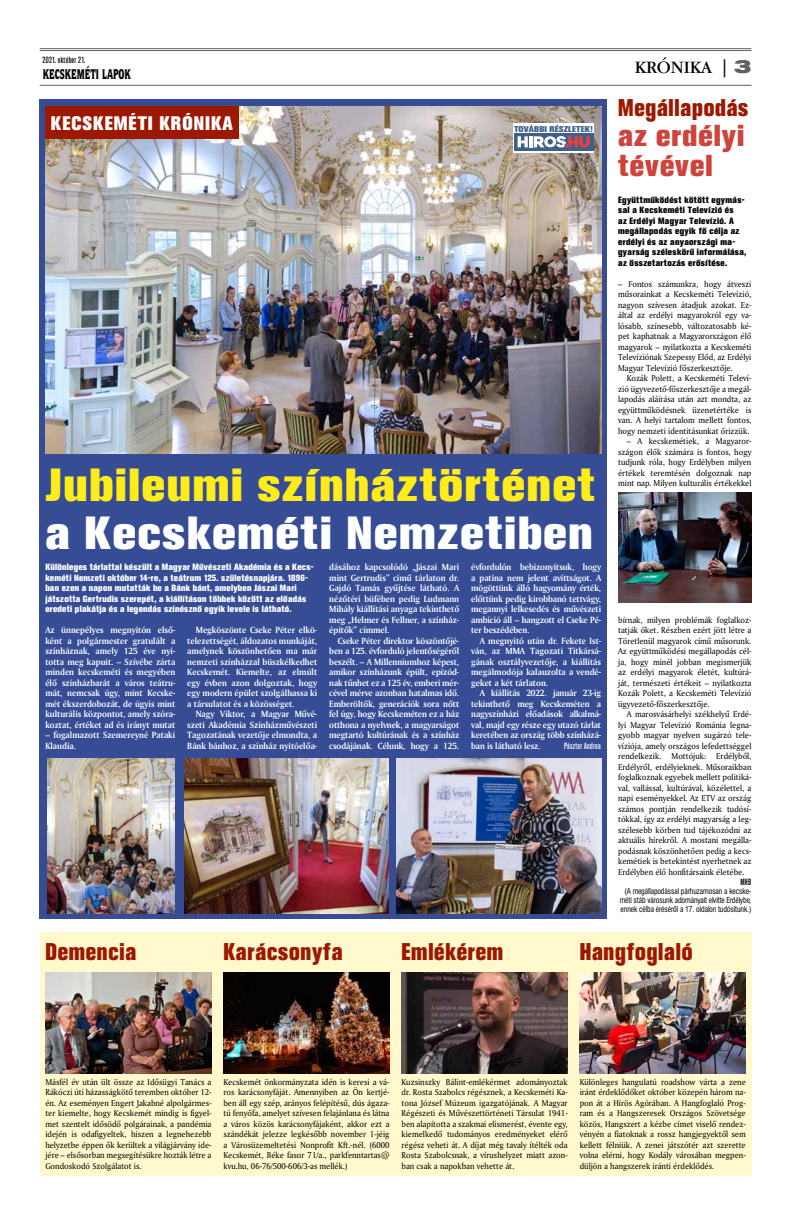
<style>
.page{position:relative;width:794px;height:1219px;background:#fff}
.page>*{position:absolute;margin:0;border:0;box-sizing:border-box;transform-origin:0 0}
.t1{font:700 46px "Akzidenz Grotesk XPFL";color:#ffec18}
.t2{font:700 46px "Akzidenz Grotesk XPFL";color:#fff}
.t3{font:700 30px/30px "Akzidenz Grotesk XPFL";color:#d0433d;scale:.95 1}
.t4{font:700 24px "Akzidenz Grotesk XPFL";color:#9c1800;scale:.86 1}
.t5{font:700 19.4px "Akzidenz Grotesk XPFL";letter-spacing:.02em;color:#fff;scale:.95 1}
.t6{font:18px "Garamond Bk PFL";color:#000}
.t7{font:14px "Quorum Blk PFL";letter-spacing:-.01em;color:#000;scale:.64 1}
.t8{font:700 9.5px/10.5px "Amerigo PFL";color:#fff;text-align:justify;scale:.95 1}
.t9{font:9px/10.5px "Amerigo PFL";color:#000;text-align:justify;scale:.95 1}
.t10{font:700 9px/10.5px "Akzidenz Grotesk XPFL";letter-spacing:-.01em;color:#fff;scale:.95 1}
.t11{font:700 9px/10.5px "Akzidenz Grotesk XPFL";color:#000;scale:.95 1}
.t12{font:9px "Akzidenz Grotesk Md Cn PFL";color:#000;scale:.95 1}
.t13{font:9px "Akzidenz Grotesk Md Cn PFL";color:#fff;scale:.95 1}
.t14{font:700 8.4px "Akzidenz Grotesk XPFL";letter-spacing:-.03em;color:#3d6188;scale:1.1 1}
.t15{font:8px/9px "Swiss 721 Cn PFL";letter-spacing:-.01em;color:#000;text-align:center;scale:.95 1}
.s1{font-family:"Swiss 721 Blk Ex PFL";color:#66605c}
</style>
<div class="page">
<hr style="left:40px;top:48px;width:711px;height:1px;background:#66605c">
<hr style="left:40px;top:50px;width:711px;height:1px;background:#66605c">
<hr style="left:40px;top:85px;width:711px;height:1px;background:#66605c">
<div style="left:40px;top:932px;width:711px;height:244px;background:#fff9cd"></div>
<img style="left:45px;top:972px;width:166px;height:101px">
<img style="left:223px;top:972px;width:166px;height:101px">
<img style="left:401px;top:972px;width:166px;height:101px">
<img style="left:579px;top:972px;width:167px;height:101px">
<div style="left:40px;top:99px;width:567px;height:819px;background:#364d95"></div>
<img style="left:45px;top:107px;width:556px;height:347px">
<div style="left:45px;top:107px;width:194px;height:32px;background:#9c1800"></div>
<div style="left:513px;top:123px;width:81px;height:30px;background:#fff"></div>
<div style="left:514px;top:133px;width:79px;height:17px;background:#3e6189"></div>
<svg style="left:517px;top:136px;width:72px;height:11px"></svg>
<img style="left:47px;top:758px;width:128px;height:155px">
<img style="left:184px;top:758px;width:205px;height:155px">
<img style="left:397px;top:758px;width:204px;height:155px">
<img style="left:618px;top:492px;width:133px;height:110px">
<p class="t12" style="left:43px;top:55px;width:47px">2021. október 21.</p>
<h3 class="t7" style="left:43px;top:65px;width:139px">KECSKEMÉTI LAPOK</h3>
<h3 class="t5" style="left:51px;top:112px;width:194px">KECSKEMÉTI KRÓNIKA</h3>
<p class="t14" style="left:514px;top:124px;width:73px">TOVÁBBI RÉSZLETEK!</p>
<h1 class="t1" style="left:45px;top:458px;width:553px">Jubileumi színháztörténet</h1>
<h1 class="t2" style="left:45px;top:506px;width:551px">a Kecskeméti Nemzetiben</h1>
<p class="t10" style="left:45px;top:562px;width:284px">Különleges tárlattal készült a Magyar Művészeti Akadémia és a Kecs&shy;keméti Nemzeti október 14-re, a teátrum 125. születésnapjára. 1896- ban ezen a napon mutatták be a Bánk bánt, amelyben Jászai Mari játszotta Gertrudis szerepét, a kiállításon többek között az előadás eredeti plakátja és a legendás színésznő egyik levele is látható.</p>
<p class="t8" style="left:45px;top:625px;width:138px">Az ünnepélyes megnyitón első&shy;ként a polgármester gratulált a színháznak, amely 125 éve nyi&shy;totta meg kapuit. – Szívébe zárta minden kecskeméti és megyében élő színházbarát a város teátru&shy;mát, nemcsak úgy, mint Kecske&shy;mét ékszerdobozát, de úgyis mint kulturális központot, amely szóra&shy;koztat, értéket ad és irányt mutat</p>
<p class="t8" style="left:45px;top:730px;width:138px">– fogalmazott Szemereyné Pataki<br>Klaudia.</p>
<p class="t8" style="left:471px;top:562px;width:138px">évfordulón bebizonyítsuk, hogy a patina nem jelent avíttságot. A mögöttünk álló hagyomány érték, előttünk pedig kirobbanó tettvágy, megannyi lelkesedés és művészeti ambíció áll – hangzott el Cseke Pé&shy;ter beszédében.</p>
<p class="t8" style="left:471px;top:635px;width:138px;text-indent:9px">A megnyitó után dr. Fekete Ist&shy;ván, az MMA Tagozati Titkársá&shy;gának osztályvezetője, a kiállítás megálmodója kalauzolta a vendé&shy;geket a két tárlaton.</p>
<p class="t8" style="left:471px;top:688px;width:138px;text-indent:9px">A kiállítás 2022. január 23-ig tekinthető meg Kecskeméten a nagyszínházi előadások alkalmá&shy;val, majd egy része egy utazó tárlat keretében az ország több színházá&shy;ban is látható lesz.</p>
<p class="t8" style="left:329px;top:562px;width:138px">dásához kapcsolódó „Jászai Mari mint Gertrudis” című tárlaton dr.<br>Gajdó Tamás gyűjtése látható. A nézőtéri büfében pedig Ludmann Mihály kiállítási anyaga tekinthető meg „Helmer és Fellner, a színház&shy;építők” címmel.</p>
<p class="t8" style="left:329px;top:635px;width:138px;text-indent:9px">Cseke Péter direktor köszöntőjé&shy;ben a 125. évforduló jelentőségéről beszélt. – A Millenniumhoz képest, amikor színházunk épült, epizód&shy;nak tűnhet ez a 125 év, emberi mér&shy;cével mérve azonban hatalmas idő.<br>Emberöltők, generációk sora nőtt fel úgy, hogy Kecskeméten ez a ház otthona a nyelvnek, a magyarságot megtartó kultúrának és a színház csodájának. Célunk, hogy a 125.</p>
<p class="t8" style="left:187px;top:625px;width:138px;text-indent:9px">Megköszönte Cseke Péter elkö&shy;telezettségét, áldozatos munkáját, amelynek köszönhetően ma már nemzeti színházzal büszkélkedhet Kecskemét. Kiemelte, az elmúlt egy évben azon dolgoztak, hogy egy modern épület szolgálhassa ki a társulatot és a közösséget.</p>
<p class="t8" style="left:187px;top:709px;width:138px;text-indent:9px">Nagy Viktor, a Magyar Művé&shy;szeti Akadémia Színházművészeti Tagozatának vezetője elmondta, a Bánk bánhoz, a színház nyitóelőa-</p>
<p class="t13" style="left:564px;top:741px;width:40px">Pásztor Andrea</p>
<h3 class="t6" style="left:634px;top:57px;width:118px">KRÓNIKA | <span class="s1">3</span></h3>
<h3 class="t4" style="left:618px;top:94px;width:154px">Megállapodás</h3>
<h2 class="t3" style="left:618px;top:121px;width:135px">az erdélyi tévével</h2>
<p class="t11" style="left:618px;top:195px;width:137px">Együttműködést kötött egymás&shy;sal a Kecskeméti Televízió és<br>az Erdélyi Magyar Televízió. A megállapodás egyik fő célja az erdélyi és az anyaországi ma&shy;gyarság széleskörű informálása, az összetartozás erősítése.</p>
<p class="t9" style="left:618px;top:278px;width:142px">– Fontos számunkra, hogy átveszi műsorainkat a Kecskeméti Televízió, nagyon szívesen átadjuk azokat. Ez&shy;által az erdélyi magyarokról egy va&shy;lósabb, színesebb, változatosabb ké&shy;pet kaphatnak a Magyarországon élő magyarok – nyilatkozta a Kecskeméti Televíziónak Szepessy Előd, az Erdélyi Magyar Televízió főszerkesztője.</p>
<p class="t9" style="left:618px;top:373px;width:142px;text-indent:9px">Kozák Polett, a Kecskeméti Televí&shy;zió ügyvezető-főszerkesztője a megál&shy;lapodás aláírása után azt mondta, az együttműködésnek üzenetértéke is van. A helyi tartalom mellett fontos, hogy nemzeti identitásunkat őrizzük.</p>
<p class="t9" style="left:618px;top:436px;width:142px;text-indent:9px">– A kecskemétiek, a Magyaror&shy;szágon élők számára is fontos, hogy tudjunk róla, hogy Erdélyben milyen értékek teremtésén dolgoznak nap mint nap. Milyen kulturális értékekkel</p>
<p class="t9" style="left:618px;top:614px;width:142px">bírnak, milyen problémák foglalkoz&shy;tatják őket. Részben ezért jött létre a Töretlenül magyarok című műsorunk.<br>Az együttműködési megállapodás cél&shy;ja, hogy minél jobban megismerjük az erdélyi magyarok életét, kultúrá&shy;ját, természeti értékeit – nyilatkozta Kozák Polett, a Kecskeméti Televízió ügyvezető-főszerkesztője.</p>
<p class="t9" style="left:618px;top:709px;width:142px;text-indent:9px">A marosvásárhelyi székhelyű Erdé&shy;lyi Magyar Televízió Románia legna&shy;gyobb magyar nyelven sugárzó tele&shy;víziója, amely országos lefedettséggel rendelkezik. Mottójuk: Erdélyből, Erdélyről, erdélyieknek. Műsoraikban foglalkoznak egyebek mellett politiká&shy;val, vallással, kultúrával, közélettel, a napi eseményekkel. Az ETV az ország számos pontján rendelkezik tudósí&shy;tókkal, így az erdélyi magyarság a leg&shy;szélesebb körben tud tájékozódni az aktuális hírekről. A mostani megálla&shy;podásnak köszönhetően pedig a kecs&shy;kemétiek is betekintést nyerhetnek az Erdélyben élő honfitársaink életébe.</p>
<p class="t12" style="left:740px;top:877px;width:13px">MHB</p>
<p class="t15" style="left:619px;top:887px;width:140px">(A megállapodással párhuzamosan a kecske&shy;méti stáb városunk adományait elvitte Erdélybe, ennek célba éréséről a 17. oldalon tudósítunk.)</p>
<h3 class="t4" style="left:45px;top:938px;width:108px">Demencia</h3>
<h3 class="t4" style="left:223px;top:938px;width:141px">Karácsonyfa</h3>
<h3 class="t4" style="left:401px;top:938px;width:120px">Emlékérem</h3>
<h3 class="t4" style="left:579px;top:938px;width:133px">Hangfoglaló</h3>
<p class="t9" style="left:45px;top:1076px;width:176px">Másfél év után ült össze az Idősügyi Tanács a Rákóczi úti házasságkötő teremben október 12- én. Az eseményen Engert Jakabné alpolgármes&shy;ter kiemelte, hogy Kecskemét mindig is figyel&shy;met szentelt idősödő polgárainak, a pandémia idején is odafigyeltek, hiszen a legnehezebb helyzetbe éppen ők kerültek a világjárvány ide&shy;jére – elsősorban megsegítésükre hozták létre a Gondoskodó Szolgálatot is.</p>
<p class="t9" style="left:223px;top:1076px;width:176px">Kecskemét önkormányzata idén is keresi a vá&shy;ros karácsonyfáját. Amennyiben az Ön kertjé&shy;ben áll egy szép, arányos felépítésű, dús ágaza&shy;tú fenyőfa, amelyet szívesen felajánlana és látna a város közös karácsonyfájaként, akkor ezt a szándékát jelezze legkésőbb november 1-jéig a Városüzemeltetési Nonprofit Kft.-nél. (6000<br>Kecskemét, Béke fasor 71/a., parkfenntartas@ kvu.hu, 06-76/500-606/3-as mellék.)</p>
<p class="t9" style="left:401px;top:1076px;width:176px">Kuzsinszky Bálint-emlékérmet adományoztak dr. Rosta Szabolcs régésznek, a Kecskeméti Ka&shy;tona József Múzeum igazgatójának. A Magyar Régészeti és Művészettörténeti Társulat 1941- ben alapította a szakmai elismerést, évente egy, kiemelkedő tudományos eredményeket elérő régész veheti át. A díjat még tavaly ítélték oda Rosta Szabolcsnak, a vírushelyzet miatt azon&shy;ban csak a napokban vehette át.</p>
<p class="t9" style="left:579px;top:1076px;width:176px">Különleges hangulatú roadshow várta a zene iránt érdeklődőket október közepén három na&shy;pon át a Hírös Agórában. A Hangfoglaló Prog&shy;ram és a Hangszeresek Országos Szövetsége közös, Hangszert a kézbe címet viselő rendez&shy;vényén a fiatoknak a rossz hangjegyektől sem kellett félniük. A zenei játszótér azt szerette volna elérni, hogy Kodály városában megpen&shy;düljön a hangszerek iránti érdeklődés.</p>
</div>
